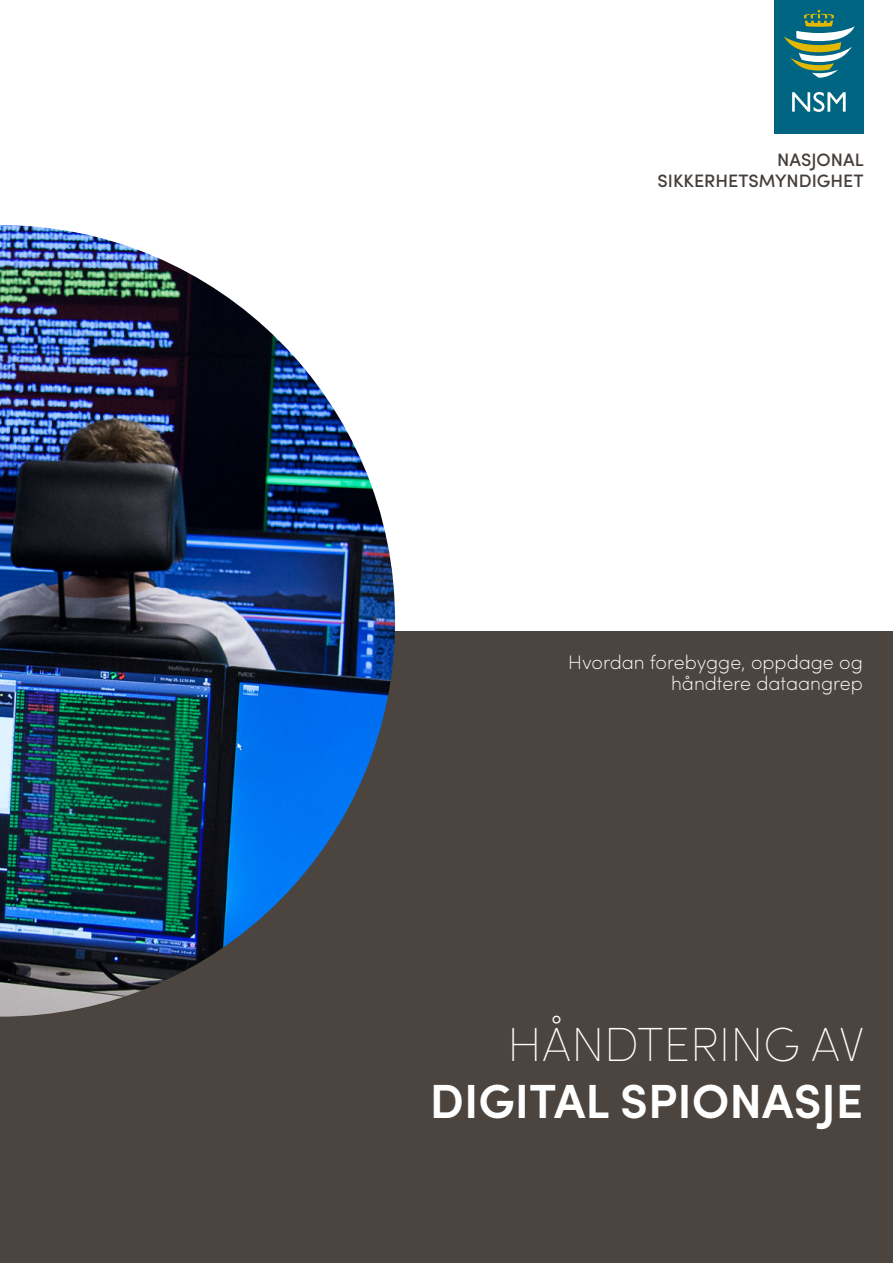
<style>
.page{position:relative;width:893px;height:1263px;background:#fff}
.page>*{position:absolute;margin:0;border:0;box-sizing:border-box;transform-origin:0 0}
.t1{font:600 48px "Sofia Pro";color:#fff}
.t2{font:200 48px "Sofia Pro";color:#fff}
.t3{font:200 19.5px/21px "Sofia Pro";color:#fff;text-align:right}
.t4{font:500 18px/21.6px "Sofia Pro";color:#453e3a;text-align:right}
</style>
<div class="page">
<div style="left:774px;top:0;width:90px;height:134px;background:#006583"></div>
<svg style="left:792px;top:92px;width:54px;height:20px"></svg>
<svg style="left:784px;top:10px;width:71px;height:68px"></svg>
<div style="left:0;top:631px;width:893px;height:632px;background:#4c443e"></div>
<img style="left:0;top:225px;width:395px;height:792px">
<p class="t4" style="left:658px;top:147px;width:208px">NASJONAL<br>SIKKERHETSMYNDIGHET</p>
<p class="t3" style="left:568px;top:651px;width:296px">Hvordan forebygge, oppdage og håndtere dataangrep</p>
<h1 class="t2" style="left:507px;top:1012px;width:359px">HÅNDTERING AV</h1>
<h1 class="t1" style="left:430px;top:1065px;width:435px">DIGITAL SPIONASJE</h1>
</div>
